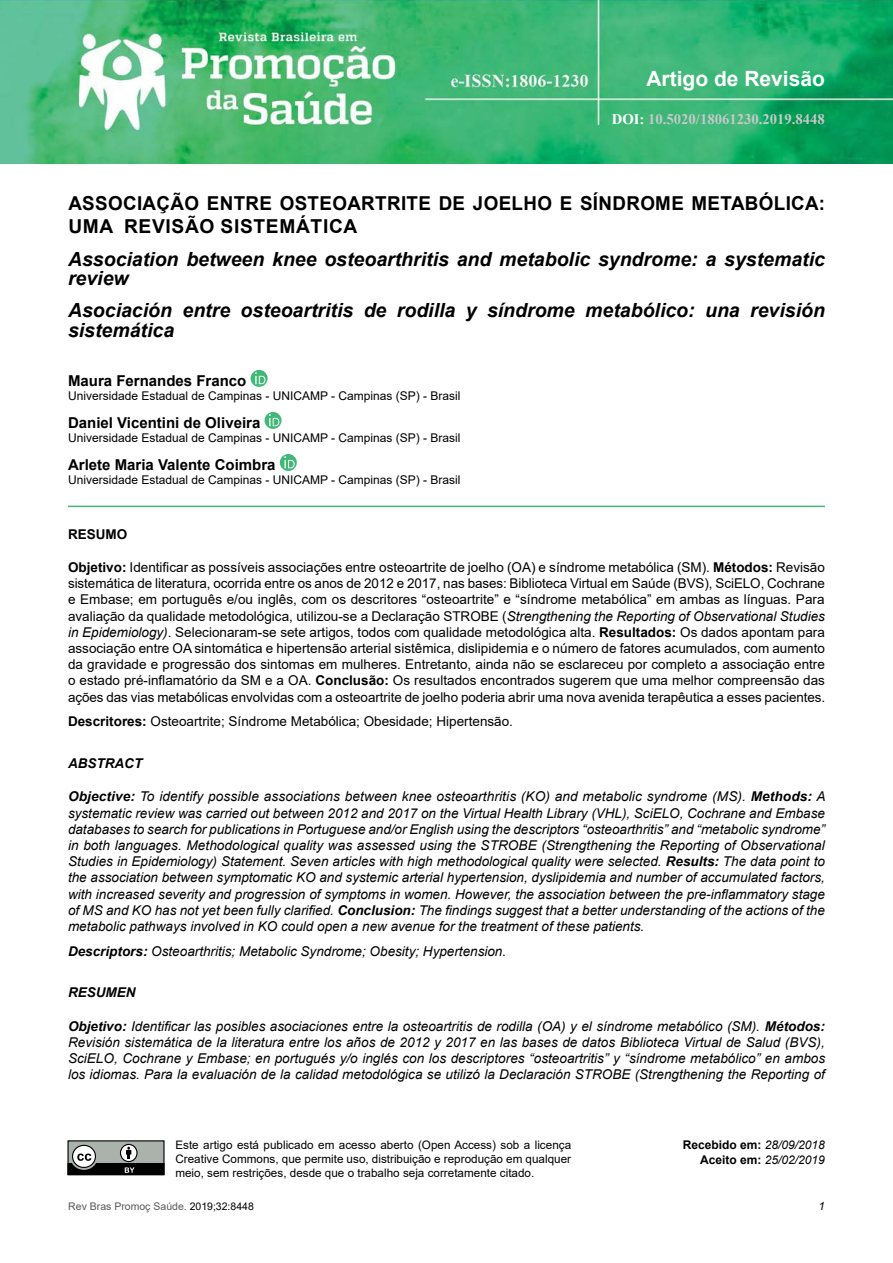
<style>
.page{position:relative;width:893px;height:1263px;background:#fff}
.page>*{position:absolute;margin:0;border:0;box-sizing:border-box;transform-origin:0 0}
.Artigo_Original{font:700 21px "Arial";color:#fff}
.Titulo_Italico_2{font:italic 700 19.5px/19.5px "Arial";color:#000}
.Titulo_Italico{font:italic 700 19.5px/19.5px "Arial";color:#000}
.Titulo_Grande{font:700 19.2px/23.4px "Arial";letter-spacing:.02em;color:#000}
.Autor{font:700 15px "Arial";color:#000}
.doi{font:700 14.7px "Times New Roman";color:#c7c8ca}
.Resumo_Texto_-_ITALI{font:italic 13.5px/16.2px "Arial";color:#000;text-align:justify}
.Resumo_Texto{font:13.5px/16.2px "Arial";color:#000;text-align:justify}
.Abstract_-_ITÁLICO{font:italic 700 13.5px "Arial";color:#000}
.Resumo_Titulo{font:700 13.5px "Arial";color:#000}
.Creditos_1{font:12px "Arial";color:#000}
.Creditos_2{font:12px "Arial";color:#000}
.Recebimento{font:700 12px "Arial";color:#000}
.Recebimento-2{font:italic 12px "Arial";color:#000}
.Licença_Creative{font:11.7px/14.1px "Arial";color:#000;text-align:justify}
.t1{font:italic 11.4px "Arial";color:#000}
.t2{font:10.5px "Arial";color:#58595b}
.s1{color:#fff}
.s2{font-weight:700}
.s3{font-style:italic}
.s4{font-weight:400;font-style:italic}
.s5{font-weight:700;font-style:normal}
.s6{color:#000}
</style>
<div class="page">
<img style="left:0;top:0;width:893px;height:164px">
<div style="left:68px;top:1141px;width:96px;height:33px;background:#aab2ab"></div>
<svg style="left:120px;top:1144px;width:17px;height:17px"></svg>
<div style="left:120px;top:1144px;width:18px;height:18px;border:1px solid #000;border-radius:50%"></div>
<div style="left:72px;top:1145px;width:24px;height:23px;border:1px solid #000;border-radius:50%"></div>
<svg style="left:67px;top:1147px;width:98px;height:28px"></svg>
<hr style="left:68px;top:506px;width:757px;height:1px;background:#41b878">
<svg style="left:251px;top:370px;width:17px;height:17px"></svg>
<svg style="left:255px;top:372px;width:10px;height:12px"></svg>
<svg style="left:264px;top:412px;width:18px;height:17px"></svg>
<svg style="left:269px;top:414px;width:10px;height:12px"></svg>
<svg style="left:280px;top:454px;width:17px;height:17px"></svg>
<svg style="left:284px;top:456px;width:11px;height:12px"></svg>
<p class="Artigo_Original" style="left:646px;top:63px;width:180px">Artigo de Revisão</p>
<p class="doi" style="left:612px;top:108px;width:215px"><span class="s1">DOI:</span> 10.5020/18061230.2019.8448</p>
<p class="Titulo_Grande" style="left:68px;top:192px;width:758px">ASSOCIAÇÃO ENTRE OSTEOARTRITE DE JOELHO E SÍNDROME METABÓLICA:<br>UMA REVISÃO SISTEMÁTICA</p>
<p class="Titulo_Italico" style="left:68px;top:250px;width:758px">Association between knee osteoarthritis and metabolic syndrome: a systematic review</p>
<p class="Titulo_Italico_2" style="left:68px;top:301px;width:758px">Asociación entre osteoartritis de rodilla y síndrome metabólico: una revisión sistemática</p>
<p class="Autor" style="left:68px;top:370px;width:180px">Maura Fernandes Franco</p>
<p class="Creditos_1" style="left:68px;top:388px;width:394px">Universidade Estadual de Campinas - UNICAMP - Campinas (SP) - Brasil</p>
<p class="Autor" style="left:68px;top:412px;width:194px">Daniel Vicentini de Oliveira</p>
<p class="Creditos_1" style="left:68px;top:430px;width:394px">Universidade Estadual de Campinas - UNICAMP - Campinas (SP) - Brasil</p>
<p class="Autor" style="left:68px;top:454px;width:209px">Arlete Maria Valente Coimbra</p>
<p class="Creditos_2" style="left:68px;top:472px;width:394px">Universidade Estadual de Campinas - UNICAMP - Campinas (SP) - Brasil</p>
<p class="Resumo_Titulo" style="left:68px;top:525px;width:61px">RESUMO</p>
<p class="Resumo_Texto" style="left:68px;top:559px;width:759px"><span class="s2">Objetivo:</span> Identificar as possíveis associações entre osteoartrite de joelho (OA) e síndrome metabólica (SM). <span class="s2">Métodos:</span> Revisão sistemática de literatura, ocorrida entre os anos de 2012 e 2017, nas bases: Biblioteca Virtual em Saúde (BVS), SciELO, Cochrane e Embase; em português e/ou inglês, com os descritores “osteoartrite” e “síndrome metabólica” em ambas as línguas. Para avaliação da qualidade metodológica, utilizou-se a Declaração STROBE (<span class="s3">Strengthening the Reporting of Observational Studies in Epidemiology)</span>. Selecionaram-se sete artigos, todos com qualidade metodológica alta. <span class="s2">Resultados:</span> Os dados apontam para associação entre OA sintomática e hipertensão arterial sistêmica, dislipidemia e o número de fatores acumulados, com aumento da gravidade e progressão dos sintomas em mulheres. Entretanto, ainda não se esclareceu por completo a associação entre o estado pré-inflamatório da SM e a OA. <span class="s2">Conclusão:</span> Os resultados encontrados sugerem que uma melhor compreensão das ações das vias metabólicas envolvidas com a osteoartrite de joelho poderia abrir uma nova avenida terapêutica a esses pacientes.</p>
<p class="Resumo_Texto" style="left:68px;top:713px;width:446px"><span class="s2">Descritores:</span> Osteoartrite; Síndrome Metabólica; Obesidade; Hipertensão.</p>
<p class="Abstract_-_ITÁLICO" style="left:68px;top:754px;width:76px">ABSTRACT</p>
<p class="Resumo_Texto_-_ITALI" style="left:68px;top:789px;width:759px"><span class="s2">Objective:</span> To identify possible associations between knee osteoarthritis (KO) and metabolic syndrome (MS). <span class="s2">Methods:</span> A systematic review was carried out between 2012 and 2017 on the Virtual Health Library (VHL), SciELO, Cochrane and Embase databases to search for publications in Portuguese and/or English using the descriptors “osteoarthritis” and “metabolic syndrome” in both languages. Methodological quality was assessed using the STROBE (Strengthening the Reporting of Observational Studies in Epidemiology) Statement. Seven articles with high methodological quality were selected. <span class="s2">Results:</span> The data point to the association between symptomatic KO and systemic arterial hypertension, dyslipidemia and number of accumulated factors, with increased severity and progression of symptoms in women. However, the association between the pre-inflammatory stage of MS and KO has not yet been fully clarified. <span class="s2">Conclusion:</span> The findings suggest that a better understanding of the actions of the metabolic pathways involved in KO could open a new avenue for the treatment of these patients.</p>
<p class="Resumo_Texto_-_ITALI" style="left:68px;top:943px;width:440px"><span class="s2">Descriptors:</span> Osteoarthritis; Metabolic Syndrome; Obesity; Hypertension.</p>
<p class="Abstract_-_ITÁLICO" style="left:68px;top:983px;width:69px">RESUMEN</p>
<p class="Resumo_Texto_-_ITALI" style="left:68px;top:1018px;width:759px"><span class="s2">Objetivo:</span> Identificar las posibles asociaciones entre la osteoartritis de rodilla (OA) y el síndrome metabólico (SM). <span class="s2">Métodos:<br></span>Revisión sistemática de la literatura entre los años de 2012 y 2017 en las bases de datos Biblioteca Virtual de Salud (BVS), SciELO, Cochrane y Embase; en portugués y/o inglés con los descriptores “osteoartritis” y “síndrome metabólico” en ambos los idiomas. Para la evaluación de la calidad metodológica se utilizó la Declaración STROBE (Strengthening the Reporting of</p>
<p class="Licença_Creative" style="left:175px;top:1137px;width:397px">Este artigo está publicado em acesso aberto (Open Access) sob a licença Creative Commons, que permite uso, distribuição e reprodução em qualquer meio, sem restrições, desde que o trabalho seja corretamente citado.</p>
<p class="Recebimento" style="left:683px;top:1137px;width:144px">Recebido em: <span class="s4">28/09/2018</span></p>
<p class="Recebimento-2" style="left:700px;top:1152px;width:126px"><span class="s5">Aceito em:</span> 25/02/2019</p>
<p class="t2" style="left:68px;top:1198px;width:187px">Rev Bras Promoç Saúde. <span class="s6">2019;32:8448</span></p>
<p class="t1" style="left:819px;top:1198px;width:8px">1</p>
</div>
